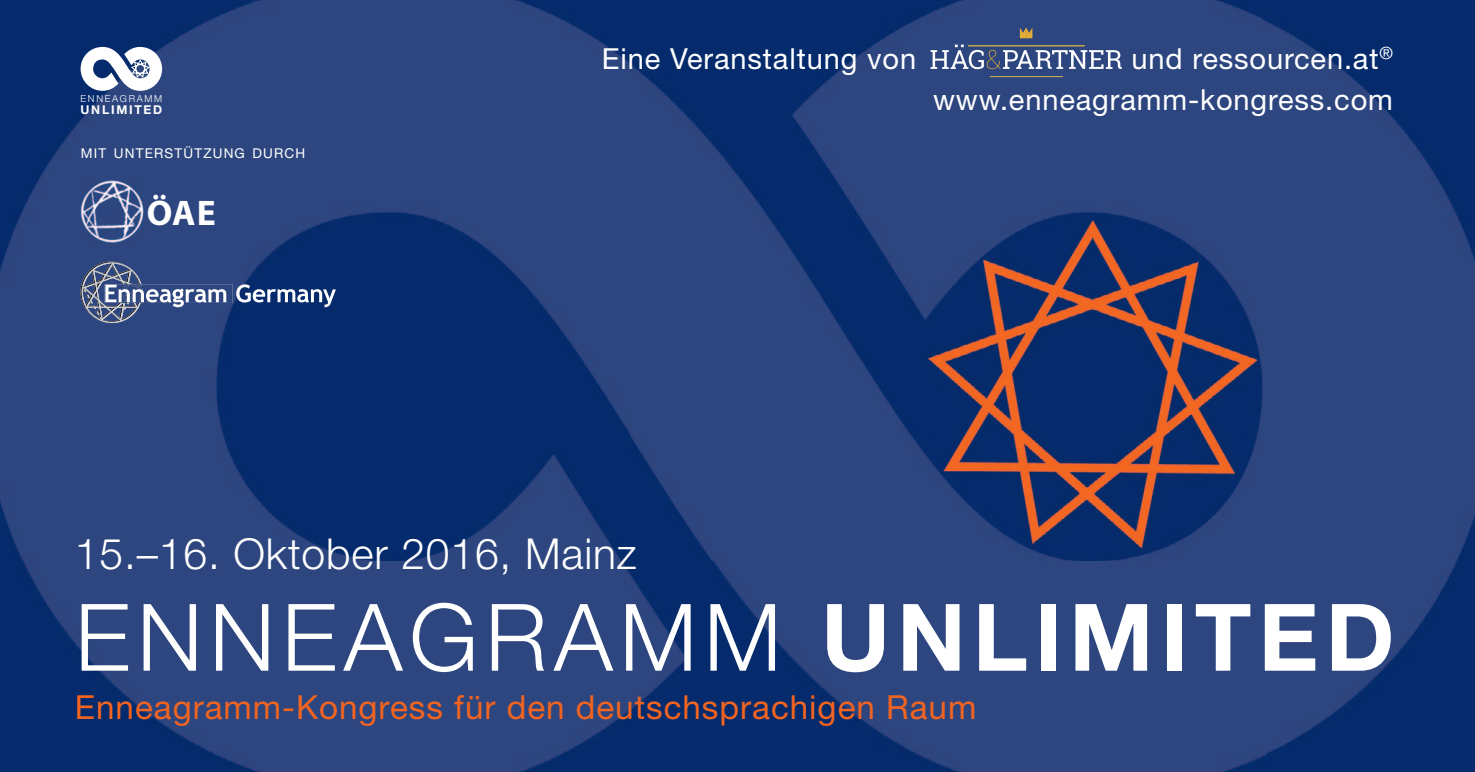
<style>
.page{position:relative;width:1475px;height:772px;background:#fff}
.page>*{position:absolute;margin:0;border:0;box-sizing:border-box;transform-origin:0 0}
.t1{font:300 93px "Helvetica Neue";letter-spacing:.075em;color:#fff}
.t2{font:300 42.6px "Helvetica Neue";letter-spacing:.02em;color:#fff}
.t3{font:700 35.6px "Myriad Pro";color:#fff}
.t4{font:33.2px "Helvetica Neue";letter-spacing:.03em;color:#f36421}
.t5{font:29px "Helvetica Neue";letter-spacing:.03em;color:#fff}
.t6{font:13.6px "Helvetica Neue";letter-spacing:.085em;color:#fff}
.t7{font:700 12.2px "Helvetica Neue";letter-spacing:.14em;color:#fff}
.t8{font:300 9.6px "Helvetica Neue";letter-spacing:.17em;color:#fff}
.s1{font-weight:700}
</style>
<div class="page">
<img style="left:0;top:0;width:1263px;height:560px">
<img style="left:1263px;top:0;width:211px;height:771px">
<img style="left:0;top:560px;width:1264px;height:211px">
<svg style="left:930px;top:45px;width:191px;height:24px"></svg>
<hr style="left:967px;top:46px;width:117px;height:1px;background:#c4a456">
<hr style="left:989px;top:76px;width:73px;height:1px;background:#c4a456">
<svg style="left:1019px;top:27px;width:13px;height:11px"></svg>
<svg style="left:81px;top:47px;width:81px;height:44px"></svg>
<img style="left:81px;top:180px;width:64px;height:62px">
<img style="left:226px;top:284px;width:7px;height:19px">
<svg style="left:80px;top:261px;width:146px;height:62px;background:#50648f"></svg>
<svg style="left:236px;top:284px;width:100px;height:23px"></svg>
<p class="t8" style="left:80px;top:92px;width:83px">ENNEAGRAMM</p>
<p class="t7" style="left:80px;top:102px;width:83px">UNLIMITED</p>
<p class="t6" style="left:81px;top:145px;width:226px">MIT UNTERSTÜTZUNG DURCH</p>
<p class="t3" style="left:147px;top:189px;width:70px">ÖAE</p>
<p class="t5" style="left:601px;top:41px;width:316px">Eine Veranstaltung von</p>
<p class="t5" style="left:1131px;top:41px;width:263px">und ressourcen.at<sup>®</sup></p>
<p class="t5" style="left:932px;top:82px;width:461px">www.enneagramm-kongress.com</p>
<h2 class="t2" style="left:75px;top:527px;width:563px">15.–16. Oktober 2016, Mainz</h2>
<h1 class="t1" style="left:75px;top:580px;width:1320px">ENNEAGRAMM <span class="s1">UNLIMITED</span></h1>
<p class="t4" style="left:75px;top:687px;width:902px">Enneagramm-Kongress für den deutschsprachigen Raum</p>
</div>
